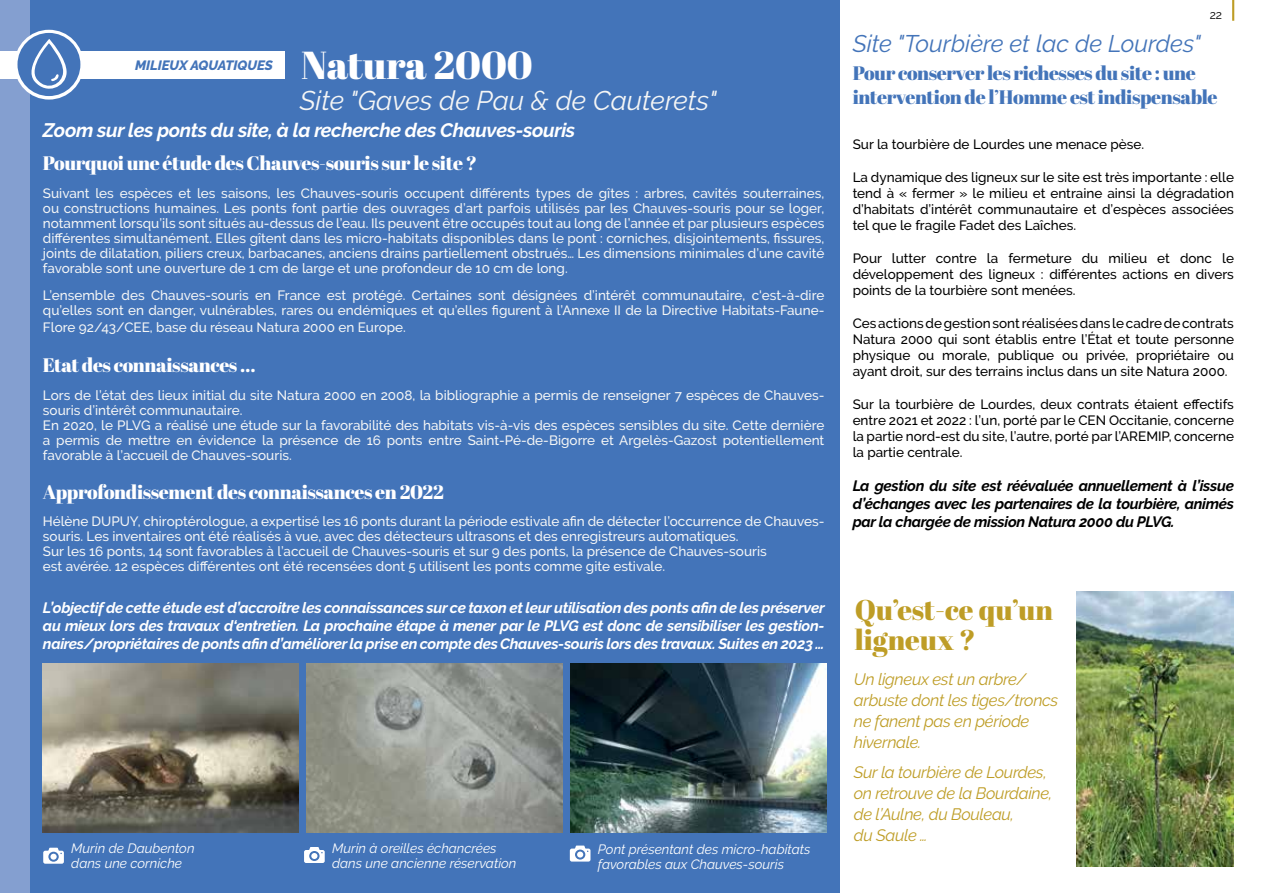
<style>
.page{position:relative;width:1263px;height:893px;background:#fff}
.page>*{position:absolute;margin:0;border:0;box-sizing:border-box;transform-origin:0 0}
.t1{font:39px "Abril Fatface";letter-spacing:-.005em;color:#fff}
.t2{font:28.5px/30px "Abril Fatface";color:#be9d26}
.t3{font:italic 27px "Raleway";color:#f5f6f6}
.t4{font:italic 24px "Raleway";color:#4374b9}
.t5{font:19.5px "Abril Fatface";letter-spacing:-.02em;color:#fff}
.t6{font:19.5px/24px "Abril Fatface";letter-spacing:-.02em;color:#4374b9}
.t7{font:italic 700 19.5px "Raleway";letter-spacing:-.02em;color:#fff}
.t8{font:italic 16.5px/21px "Raleway";letter-spacing:-.02em;color:#be9d26}
.t9{font:italic 700 15px/18px "Raleway";letter-spacing:-.02em;color:#fff;text-align:justify}
.t10{font:italic 700 15px/18px "Raleway";letter-spacing:-.02em;color:#000;text-align:justify}
.t11{font:500 13.5px/15px "Raleway";color:#f5f6f6;text-align:justify}
.t12{font:500 13.5px/16.2px "Raleway";color:#000;text-align:justify}
.t13{font:italic 13.5px/15px "Raleway";color:#fff}
.t14{font:italic 800 13.5px "Raleway";color:#4374b9}
.t15{font:12px "Raleway";color:#000101}
</style>
<div class="page">
<hr style="left:1232px;top:0;width:2px;height:21px;background:#be9d26">
<div style="left:0;top:0;width:839px;height:893px;background:#4374b9"></div>
<div style="left:0;top:0;width:30px;height:893px;background:#849fd0"></div>
<div style="left:0;top:51px;width:285px;height:27px;background:#fff"></div>
<svg style="left:14px;top:30px;width:70px;height:70px"></svg>
<div style="left:18px;top:33px;width:62px;height:63px;background:#4374b9;border-radius:50%"></div>
<svg style="left:22px;top:39px;width:46px;height:57px"></svg>
<img style="left:1077px;top:591px;width:156px;height:276px">
<img style="left:43px;top:664px;width:255px;height:48px">
<img style="left:307px;top:663px;width:255px;height:169px">
<img style="left:570px;top:663px;width:256px;height:170px">
<svg style="left:42px;top:712px;width:369px;height:152px"></svg>
<svg style="left:570px;top:845px;width:20px;height:17px"></svg>
<p class="t14" style="left:135px;top:57px;width:139px">MILIEUX AQUATIQUES</p>
<h1 class="t1" style="left:301px;top:37px;width:233px">Natura 2000</h1>
<h3 class="t3" style="left:300px;top:85px;width:418px">Site "Gaves de Pau &amp; de Cauterets"</h3>
<h3 class="t7" style="left:43px;top:119px;width:534px">Zoom sur les ponts du site, à la recherche des Chauves-souris</h3>
<h3 class="t5" style="left:43px;top:149px;width:436px">Pourquoi une étude des Chauves-souris sur le site ?</h3>
<p class="t11" style="left:43px;top:185px;width:783px">Suivant les espèces et les saisons, les Chauves-souris occupent différents types de gîtes : arbres, cavités souterraines, ou constructions humaines. Les ponts font partie des ouvrages d’art parfois utilisés par les Chauves-souris pour se loger, notamment lorsqu’ils sont situés au-dessus de l’eau. Ils peuvent être occupés tout au long de l’année et par plusieurs espèces différentes simultanément. Elles gîtent dans les micro-habitats disponibles dans le pont : corniches, disjointements, fissures, joints de dilatation, piliers creux, barbacanes, anciens drains partiellement obstrués… Les dimensions minimales d’une cavité favorable sont une ouverture de 1 cm de large et une profondeur de 10 cm de long.</p>
<p class="t11" style="left:43px;top:288px;width:783px;line-height:15.6px">L’ensemble des Chauves-souris en France est protégé. Certaines sont désignées d’intérêt communautaire, c'est-à-dire qu’elles sont en danger, vulnérables, rares ou endémiques et qu’elles figurent à l’Annexe II de la Directive Habitats-Faune-Flore 92/43/CEE, base du réseau Natura 2000 en Europe.</p>
<h3 class="t5" style="left:43px;top:351px;width:214px">Etat des connaissances …</h3>
<p class="t11" style="left:43px;top:387px;width:783px;text-align:left">Lors de l’état des lieux initial du site Natura 2000 en 2008, la bibliographie a permis de renseigner 7 espèces de Chauves&shy;souris d’intérêt communautaire.<br>En 2020, le PLVG a réalisé une étude sur la favorabilité des habitats vis-à-vis des espèces sensibles du site. Cette dernière a permis de mettre en évidence la présence de 16 ponts entre Saint-Pé-de-Bigorre et Argelès-Gazost potentiellement favorable à l’accueil de Chauves-souris.</p>
<h3 class="t5" style="left:43px;top:478px;width:402px">Approfondissement des connaissances en 2022</h3>
<p class="t11" style="left:43px;top:514px;width:783px;text-align:left">Hélène DUPUY, chiroptérologue, a expertisé les 16 ponts durant la période estivale afin de détecter l’occurrence de Chauves&shy;souris. Les inventaires ont été réalisés à vue, avec des détecteurs ultrasons et des enregistreurs automatiques.<br>Sur les 16 ponts, 14 sont favorables à l’accueil de Chauves-souris et sur 9 des ponts, la présence de Chauves-souris<br>est avérée. 12 espèces différentes ont été recensées dont 5 utilisent les ponts comme gite estivale.</p>
<p class="t9" style="left:43px;top:599px;width:783px">L’objectif de cette étude est d’accroitre les connaissances sur ce taxon et leur utilisation des ponts afin de les préserver au mieux lors des travaux d‘entretien. La prochaine étape à mener par le PLVG est donc de sensibiliser les gestion&shy;naires/propriétaires de ponts afin d’améliorer la prise en compte des Chauves-souris lors des travaux. Suites en 2023 …</p>
<p class="t13" style="left:71px;top:840px;width:125px">Murin de Daubenton dans une corniche</p>
<p class="t13" style="left:332px;top:841px;width:186px">Murin à oreilles échancrées dans une ancienne réservation</p>
<p class="t13" style="left:598px;top:842px;width:214px">Pont présentant des micro-habitats favorables aux Chauves-souris</p>
<h3 class="t4" style="left:853px;top:30px;width:350px">Site "Tourbière et lac de Lourdes"</h3>
<p class="t15" style="left:1210px;top:8px;width:14px">22</p>
<h3 class="t6" style="left:853px;top:61px;width:367px">Pour conserver les richesses du site : une intervention de l’Homme est indispensable</h3>
<p class="t12" style="left:853px;top:137px;width:293px">Sur la tourbière de Lourdes une menace pèse.</p>
<p class="t12" style="left:853px;top:169px;width:383px">La dynamique des ligneux sur le site est très importante : elle tend à « fermer » le milieu et entraine ainsi la dégradation d’habitats d’intérêt communautaire et d’espèces associées tel que le fragile Fadet des Laîches.</p>
<p class="t12" style="left:853px;top:250px;width:383px">Pour lutter contre la fermeture du milieu et donc le développement des ligneux : différentes actions en divers points de la tourbière sont menées.</p>
<p class="t12" style="left:853px;top:315px;width:383px">Ces actions de gestion sont réalisées dans le cadre de contrats Natura 2000 qui sont établis entre l’État et toute personne physique ou morale, publique ou privée, propriétaire ou ayant droit, sur des terrains inclus dans un site Natura 2000.</p>
<p class="t12" style="left:853px;top:396px;width:383px">Sur la tourbière de Lourdes, deux contrats étaient effectifs entre 2021 et 2022 : l’un, porté par le CEN Occitanie, concerne la partie nord-est du site, l’autre, porté par l’AREMIP, concerne la partie centrale.</p>
<p class="t10" style="left:853px;top:477px;width:383px">La gestion du site est réévaluée annuellement à l’issue d’échanges avec les partenaires de la tourbière, animés par la chargée de mission Natura 2000 du PLVG.</p>
<h2 class="t2" style="left:855px;top:594px;width:200px">Qu’est-ce qu’un ligneux ?</h2>
<p class="t8" style="left:854px;top:669px;width:206px">Un ligneux est un arbre/ arbuste dont les tiges/troncs ne fanent pas en période hivernale.</p>
<p class="t8" style="left:854px;top:761px;width:200px">Sur la tourbière de Lourdes, on retrouve de la Bourdaine, de l’Aulne, du Bouleau,<br>du Saule …</p>
</div>
